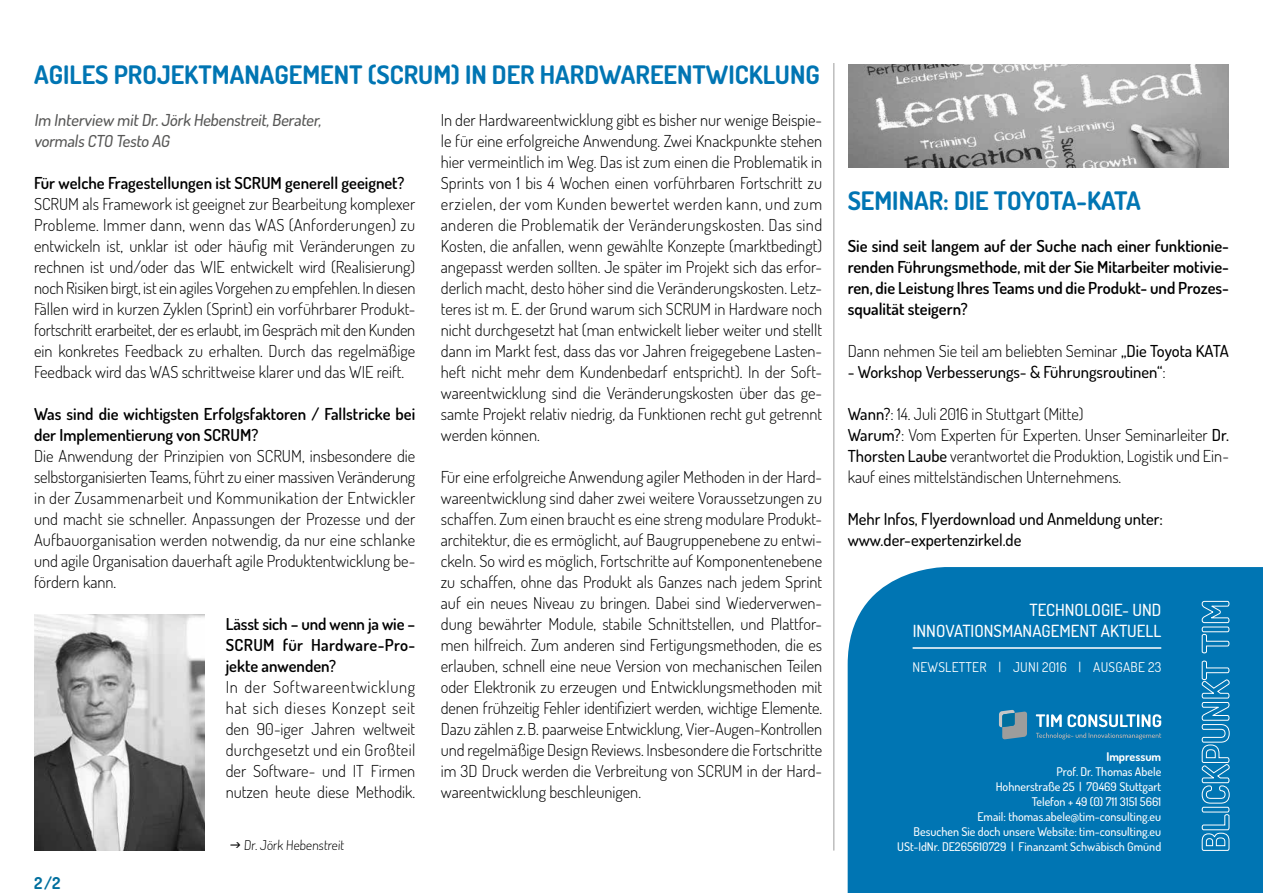
<style>
.page{position:relative;width:1263px;height:893px;background:#fff}
.page>*{position:absolute;margin:0;border:0;box-sizing:border-box;transform-origin:0 0}
.t1{font:700 25.5px "Dosis";color:#0075b3}
.t2{font:500 16.8px/21.6px "Dosis";color:#fff;text-align:right}
.t3{font:300 16.5px/21px "Dosis";color:#000;text-align:justify}
.t4{font:600 16.5px/21px "Dosis";color:#000;text-align:justify}
.t5{font:500 16.5px/21px "Dosis";color:#000}
.t6{font:500 16.5px/21px "Dosis";color:#575756}
.t7{font:700 16.5px "Dosis";color:#006f9e}
.t8{font:13.5px "Dosis";letter-spacing:.015em;color:#fff}
.t9{font:300 13.5px "Dosis";color:#000}
.t10{font:500 12px/15px "Dosis";color:#fff;text-align:right}
.t11{font:700 12px "Dosis";color:#fff}
.s1{font-weight:500}
.s2{font-weight:300}
</style>
<div class="page">
<div style="left:848px;top:567px;width:415px;height:326px;background:#0075b3"></div>
<svg style="left:1201px;top:660px;width:29px;height:191px"></svg>
<svg style="left:1201px;top:601px;width:29px;height:53px"></svg>
<hr style="left:913px;top:647px;width:248px;height:2px;background:#fff">
<svg style="left:1036px;top:714px;width:125px;height:13px"></svg>
<svg style="left:1036px;top:733px;width:125px;height:6px"></svg>
<svg style="left:999px;top:710px;width:28px;height:29px"></svg>
<hr style="left:833px;top:63px;width:1px;height:788px;background:#9d9d9c">
<img style="left:34px;top:614px;width:170px;height:237px">
<img style="left:848px;top:65px;width:380px;height:102px">
<h1 class="t1" style="left:34px;top:58px;width:787px">AGILES PROJEKTMANAGEMENT (SCRUM) IN DER HARDWAREENTWICKLUNG</h1>
<p class="t6" style="left:34px;top:109px;width:291px">Im Interview mitDr.Jörk Hebenstreit,Berater, vormals CTO Testo AG</p>
<p class="t4" style="left:34px;top:172px;width:372px">Für welche Fragestellungen ist SCRUM generell geeignet?</p>
<p class="t3" style="left:34px;top:193px;width:383px">SCRUM als Framework ist geeignet zur Bearbeitung komplexer Probleme. Immer dann, wenn das WAS (Anforderungen) zu entwickeln ist, unklar ist oder häufig mit Veränderungen zu rechnen ist und/oder das WIE entwickelt wird (Realisierung) noch Risiken birgt, ist ein agiles Vorgehen zu empfehlen. In diesen Fällen wird in kurzen Zyklen (Sprint) ein vorführbarer Produkt&shy;fortschritt erarbeitet, der es erlaubt, im Gespräch mit den Kunden ein konkretes Feedback zu erhalten. Durch das regelmäßige Feedback wird das WAS schrittweise klarer und das WIE reift.</p>
<p class="t4" style="left:34px;top:403px;width:383px">Was sind die wichtigsten Erfolgsfaktoren / Fallstricke bei der Implementierung von SCRUM?</p>
<p class="t3" style="left:34px;top:445px;width:383px">Die Anwendung der Prinzipien von SCRUM, insbesondere die selbstorganisierten Teams, führt zu einer massiven Veränderung in der Zusammenarbeit und Kommunikation der Entwickler und macht sie schneller. Anpassungen der Prozesse und der Aufbauorganisation werden notwendig, da nur eine schlanke und agile Organisation dauerhaft agile Produktentwicklung be&shy;fördern kann.</p>
<p class="t4" style="left:226px;top:613px;width:191px">Lässt sich – und wenn ja wie – SCRUM für Hardware-Pro&shy;jekte anwenden?</p>
<p class="t3" style="left:226px;top:676px;width:191px">In der Softwareentwicklung hat sich dieses Konzept seit den 90-iger Jahren weltweit durchgesetzt und ein Großteil der Software- und IT Firmen nutzen heute diese Methodik.</p>
<p class="t3" style="left:441px;top:109px;width:383px">In der Hardwareentwicklung gibt es bisher nur wenige Beispie&shy;le für eine erfolgreiche Anwendung. Zwei Knackpunkte stehen hier vermeintlich im Weg. Das ist zum einen die Problematik in Sprints von 1 bis 4 Wochen einen vorführbaren Fortschritt zu erzielen, der vom Kunden bewertet werden kann, und zum anderen die Problematik der Veränderungskosten. Das sind Kosten, die anfallen, wenn gewählte Konzepte (marktbedingt) angepasst werden sollten. Je später im Projekt sich das erfor&shy;derlich macht, desto höher sind die Veränderungskosten. Letz&shy;teres ist m. E. der Grund warum sich SCRUM in Hardware noch nicht durchgesetzt hat (man entwickelt lieber weiter und stellt dann im Markt fest, dass das vor Jahren freigegebene Lasten&shy;heft nicht mehr dem Kundenbedarf entspricht). In der Soft&shy;wareentwicklung sind die Veränderungskosten über das ge&shy;samte Projekt relativ niedrig, da Funktionen recht gut getrennt werden können.</p>
<p class="t3" style="left:441px;top:466px;width:383px">Für eine erfolgreiche Anwendung agiler Methoden in der Hard&shy;wareentwicklung sind daher zwei weitere Voraussetzungen zu schaffen. Zum einen braucht es eine streng modulare Produkt&shy;architektur, die es ermöglicht, auf Baugruppenebene zu entwi&shy;ckeln. So wird es möglich, Fortschritte auf Komponentenebene zu schaffen, ohne das Produkt als Ganzes nach jedem Sprint auf ein neues Niveau zu bringen. Dabei sind Wiederverwen&shy;dung bewährter Module, stabile Schnittstellen, und Plattfor&shy;men hilfreich. Zum anderen sind Fertigungsmethoden, die es erlauben, schnell eine neue Version von mechanischen Teilen oder Elektronik zu erzeugen und Entwicklungsmethoden mit denen frühzeitig Fehler identifiziert werden, wichtige Elemente.<br>Dazu zählen z.B. paarweise Entwicklung, Vier-Augen-Kontrollen und regelmäßige Design Reviews. Insbesondere die Fortschritte im 3D Druck werden die Verbreitung von SCRUM in der Hard&shy;wareentwicklung beschleunigen.</p>
<p class="t7" style="left:34px;top:872px;width:28px">2/2</p>
<p class="t9" style="left:244px;top:836px;width:103px">Dr. Jörk Hebenstreit</p>
<h1 class="t1" style="left:848px;top:184px;width:295px">SEMINAR: DIE TOYOTA-KATA</h1>
<p class="t4" style="left:848px;top:235px;width:383px">Sie sind seit langem auf der Suche nach einer funktionie&shy;renden Führungsmethode, mit der Sie Mitarbeiter motivie&shy;ren, die Leistung Ihres Teams und die Produkt- und Prozes&shy;squalität steigern?</p>
<p class="t3" style="left:848px;top:340px;width:383px">Dann nehmen Sie teil am beliebten Seminar <span class="s1">„Die Toyota KATA</span></p>
<p class="t5" style="left:848px;top:361px;width:320px">- Workshop Verbesserungs- &amp; Führungsroutinen“<span class="s2">:</span></p>
<p class="t3" style="left:848px;top:403px;width:383px;text-align:left"><span class="s1">Wann?</span>: 14. Juli 2016 in Stuttgart (Mitte)<br><span class="s1">Warum?</span>: Vom Experten für Experten. Unser Seminarleiter <span class="s1">Dr.<br>Thorsten Laube</span> verantwortet die Produktion, Logistik und Ein&shy;kauf eines mittelständischen Unternehmens.</p>
<p class="t5" style="left:848px;top:508px;width:317px">Mehr Infos, Flyerdownload und Anmeldung unter: www.der-expertenzirkel.de</p>
<p class="t2" style="left:913px;top:598px;width:250px">TECHNOLOGIE- UND<br>INNOVATIONSMANAGEMENT AKTUELL</p>
<p class="t8" style="left:912px;top:658px;width:250px">NEWSLETTER | JUNI 2016 | AUSGABE 23</p>
<p class="t11" style="left:1106px;top:748px;width:56px">Impressum</p>
<p class="t10" style="left:897px;top:763px;width:265px">Prof. Dr. Thomas Abele<br>Hohnerstraße 25 | 70469 Stuttgart<br>Telefon + 49 (0) 711 3151 5661<br>Email: thomas.abele@tim-consulting.eu<br>Besuchen Sie doch unsere Website: tim-consulting.eu USt-IdNr. DE265610729 | Finanzamt Schwäbisch Gmünd</p>
</div>
